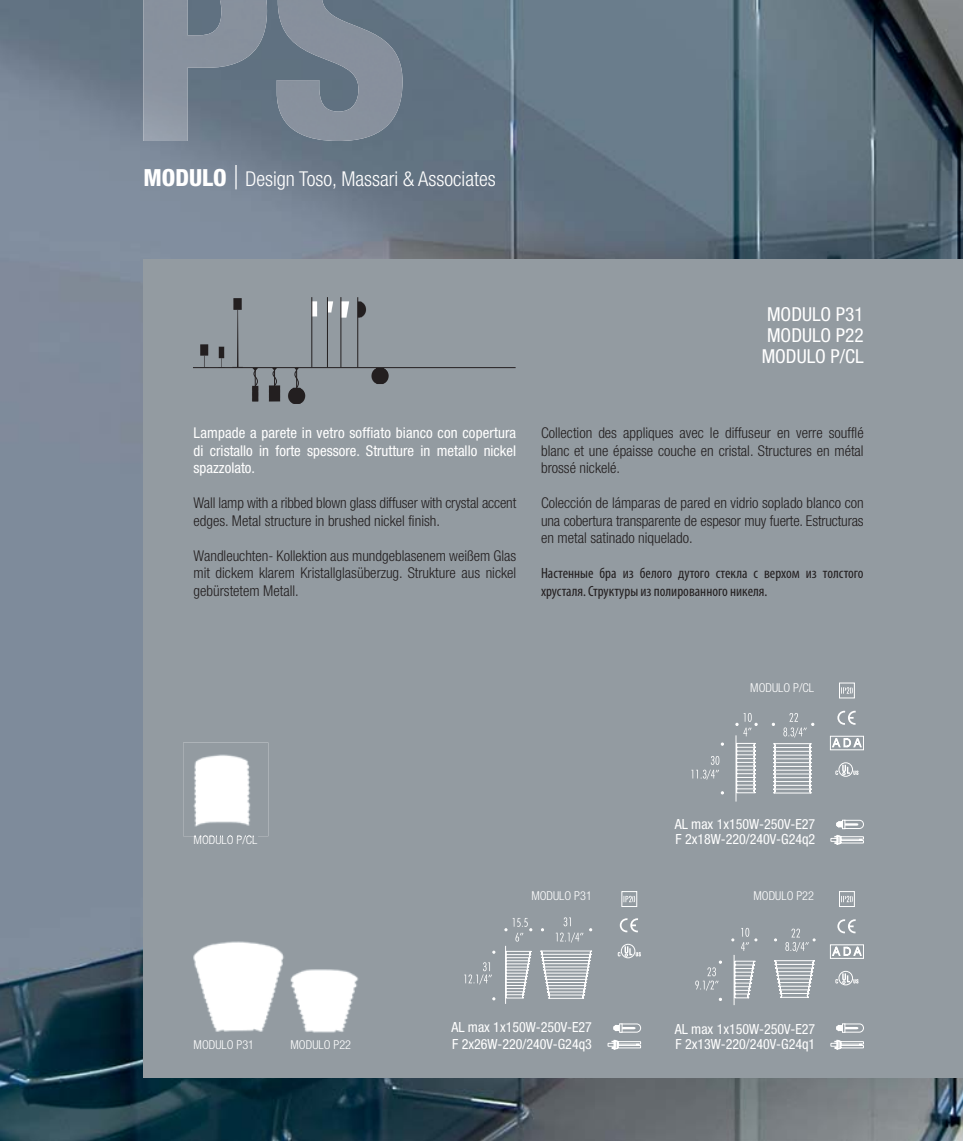
<style>
.page{position:relative;width:963px;height:1141px;background:#fff}
.page>*{position:absolute;margin:0;border:0;box-sizing:border-box;transform-origin:0 0}
.t1{font:300 condensed 20.47px "Helvetica Neue LT Std";color:#fff}
.t2{font:condensed 19.25px/21px "Helvetica Neue LT Std";color:#fff;text-align:justify}
.t3{font:300 condensed 14.88px/17.5px "Helvetica Neue LT Std";color:#231f20;text-align:justify}
.t4{font:condensed 14.88px/17.5px "Helvetica Neue LT Std";color:#fff;text-align:justify}
.t5{font:condensed 14.88px/17.5px "Myriad Pro";color:#231f20}
.t6{font:condensed 14px/15.8px "Helvetica Neue LT Std";color:#fff}
.t7{font:300 condensed 12.25px "Helvetica Neue LT Std";color:#fff}
.s1{font-weight:800;font-size:23.62px}
.s2{font-weight:100;font-size:33.07px}
</style>
<div class="page">
<img style="left:0;top:0;width:962px;height:1141px">
<div style="left:144px;top:259px;width:818px;height:819px;background:#939ba1"></div>
<svg style="left:464px;top:962px;width:28px;height:22px"></svg>
<svg style="left:504px;top:917px;width:88px;height:87px"></svg>
<svg style="left:695px;top:961px;width:26px;height:30px"></svg>
<svg style="left:731px;top:928px;width:84px;height:77px"></svg>
<img style="left:193px;top:941px;width:91px;height:91px">
<img style="left:290px;top:969px;width:69px;height:64px">
<div style="left:620px;top:944px;width:15px;height:14px;border:1px solid #fff;border-radius:50%"></div>
<svg style="left:617px;top:946px;width:23px;height:11px"></svg>
<svg style="left:619px;top:918px;width:19px;height:15px"></svg>
<div style="left:621px;top:891px;width:16px;height:16px;border:1px solid #fff"></div>
<svg style="left:623px;top:896px;width:12px;height:6px"></svg>
<svg style="left:691px;top:756px;width:28px;height:24px"></svg>
<svg style="left:735px;top:713px;width:79px;height:89px"></svg>
<img style="left:183px;top:742px;width:85px;height:94px">
<img style="left:194px;top:836px;width:60px;height:1px">
<svg style="left:830px;top:835px;width:33px;height:10px"></svg>
<svg style="left:836px;top:820px;width:27px;height:9px"></svg>
<svg style="left:607px;top:1040px;width:34px;height:10px"></svg>
<svg style="left:613px;top:1023px;width:28px;height:10px"></svg>
<svg style="left:830px;top:1040px;width:33px;height:10px"></svg>
<svg style="left:836px;top:1023px;width:27px;height:10px"></svg>
<svg style="left:832px;top:738px;width:29px;height:9px"></svg>
<div style="left:830px;top:736px;width:33px;height:14px;border:1px solid #fff"></div>
<svg style="left:837px;top:710px;width:19px;height:15px"></svg>
<div style="left:839px;top:683px;width:15px;height:15px;border:1px solid #fff"></div>
<svg style="left:841px;top:687px;width:11px;height:7px"></svg>
<div style="left:838px;top:762px;width:14px;height:15px;border:1px solid #fff;border-radius:50%"></div>
<svg style="left:835px;top:765px;width:23px;height:10px"></svg>
<svg style="left:832px;top:947px;width:29px;height:9px"></svg>
<div style="left:830px;top:945px;width:33px;height:14px;border:1px solid #fff"></div>
<svg style="left:837px;top:919px;width:19px;height:15px"></svg>
<div style="left:839px;top:891px;width:15px;height:16px;border:1px solid #fff"></div>
<svg style="left:841px;top:896px;width:11px;height:6px"></svg>
<div style="left:838px;top:971px;width:14px;height:14px;border:1px solid #fff;border-radius:50%"></div>
<svg style="left:835px;top:973px;width:23px;height:11px"></svg>
<img style="left:143px;top:0;width:124px;height:141px">
<img style="left:277px;top:0;width:125px;height:141px">
<svg style="left:328px;top:301px;width:5px;height:11px"></svg>
<hr style="left:327px;top:297px;width:1px;height:70px;background:#231f20">
<svg style="left:341px;top:301px;width:8px;height:17px"></svg>
<hr style="left:340px;top:297px;width:1px;height:70px;background:#231f20">
<svg style="left:312px;top:301px;width:5px;height:15px"></svg>
<hr style="left:311px;top:297px;width:1px;height:70px;background:#231f20">
<svg style="left:288px;top:368px;width:17px;height:36px"></svg>
<svg style="left:252px;top:368px;width:28px;height:34px"></svg>
<svg style="left:218px;top:347px;width:7px;height:20px"></svg>
<svg style="left:200px;top:344px;width:8px;height:23px"></svg>
<svg style="left:371px;top:368px;width:18px;height:16px"></svg>
<svg style="left:233px;top:298px;width:10px;height:69px"></svg>
<svg style="left:358px;top:301px;width:8px;height:17px"></svg>
<hr style="left:357px;top:297px;width:1px;height:70px;background:#231f20">
<hr style="left:193px;top:367px;width:322px;height:1px;background:#231f20">
<h1 class="t1" style="left:143px;top:171px;width:353px"><span class="s1">MODULO</span> <span class="s2">|</span> Design Toso, Massari &amp; Associates</h1>
<p class="t2" style="left:761px;top:304px;width:103px">MODULO P31<br>MODULO P22<br>MODULO P/CL</p>
<p class="t4" style="left:193px;top:424px;width:324px">Lampade a parete in vetro soffiato bianco con copertura di cristallo in forte spessore. Strutture in metallo nickel spazzolato.</p>
<p class="t3" style="left:193px;top:496px;width:324px">Wall lamp with a ribbed blown glass diffuser with crystal accent edges. Metal structure in brushed nickel finish.</p>
<p class="t3" style="left:193px;top:548px;width:324px">Wandleuchten- Kollektion aus mundgeblasenem weißem Glas mit dickem klarem Kristallglasüberzug. Strukture aus nickel gebürstetem Metall.</p>
<p class="t3" style="left:541px;top:426px;width:324px">Collection des appliques avec le diffuseur en verre soufflé blanc et une épaisse couche en cristal. Structures en métal brossé nickelé.</p>
<p class="t3" style="left:541px;top:496px;width:324px">Colección de lámparas de pared en vidrio soplado blanco con una cobertura transparente de espesor muy fuerte. Estructuras en metal satinado niquelado.</p>
<p class="t5" style="left:541px;top:564px;width:324px">Настенные бра из белого дутого стекла с верхом из толстого хрусталя. Структуры из полированного никеля.</p>
<p class="t7" style="left:750px;top:683px;width:65px">MODULO P/CL</p>
<p class="t7" style="left:193px;top:836px;width:65px">MODULO P/CL</p>
<p class="t6" style="left:674px;top:816px;width:142px">AL max 1x150W-250V-E27<br>F 2x18W-220/240V-G24q2</p>
<p class="t7" style="left:531px;top:891px;width:62px">MODULO P31</p>
<p class="t7" style="left:753px;top:891px;width:62px">MODULO P22</p>
<p class="t7" style="left:193px;top:1041px;width:62px">MODULO P31</p>
<p class="t7" style="left:290px;top:1041px;width:62px">MODULO P22</p>
<p class="t6" style="left:451px;top:1018px;width:142px;line-height:17.5px">AL max 1x150W-250V-E27<br>F 2x26W-220/240V-G24q3</p>
<p class="t6" style="left:674px;top:1021px;width:142px">AL max 1x150W-250V-E27<br>F 2x13W-220/240V-G24q1</p>
</div>
